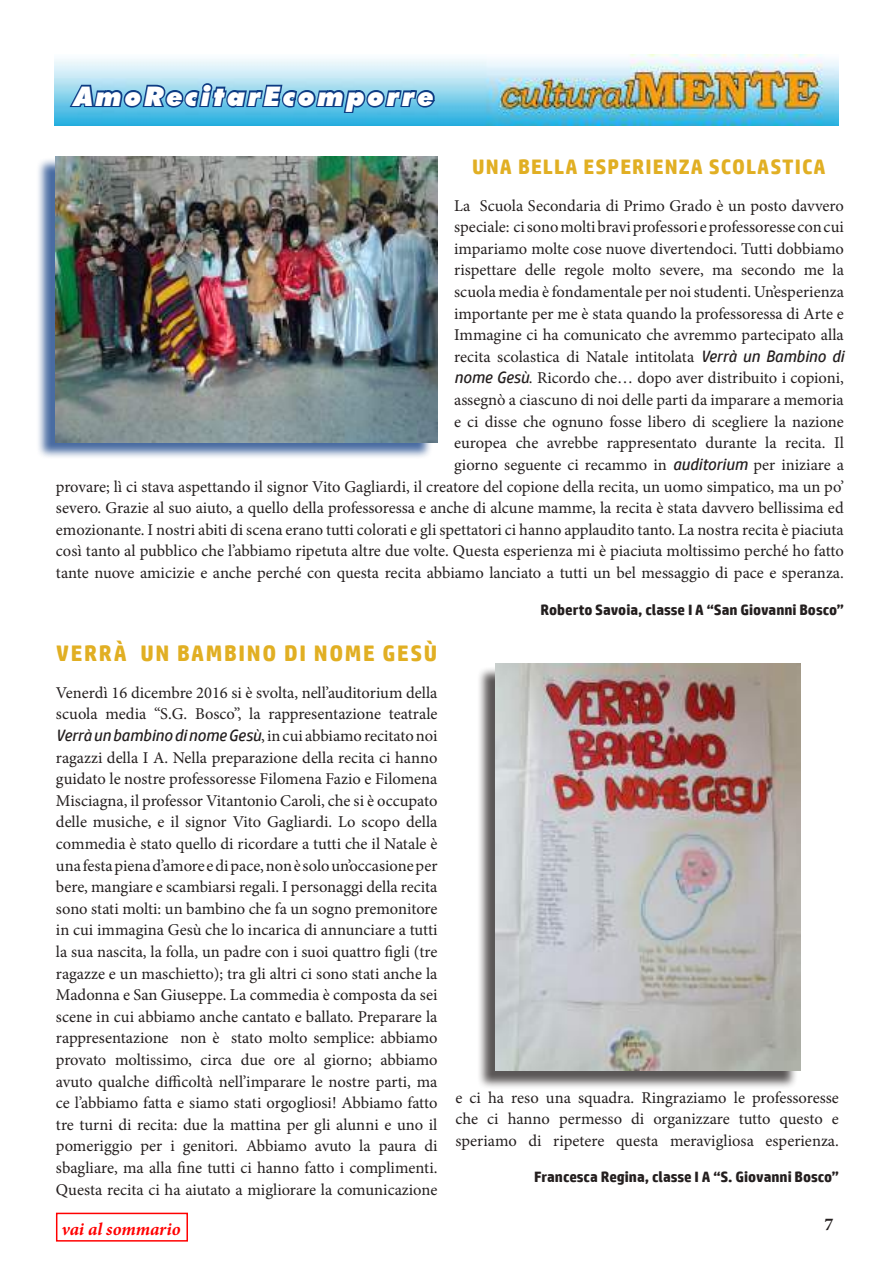
<style>
.page{position:relative;width:893px;height:1263px;background:#fff}
.page>*{position:absolute;margin:0;border:0;box-sizing:border-box;transform-origin:0 0}
.t1{font:italic 900 27px "Futura BT";letter-spacing:.1em;color:#fff}
.t2{font:700 22.5px "HP Simplified";letter-spacing:.075em;color:#e1af23}
.t3{font:700 21px "HP Simplified";letter-spacing:.05em;color:#e1af23}
.t4{font:italic 700 18px "Minion Pro";letter-spacing:-.005em;color:#f00}
.t5{font:700 18px "Minion Pro";color:#241f1f}
.t6{font:16.5px/21.6px "Minion Pro";color:#241f1f;text-align:justify}
.t7{font:italic 16.5px "HP Simplified";color:#241f1f}
.t8{font:700 15px "HP Simplified";color:#241f1f}
.s1{font-family:"HP Simplified";font-style:italic}
.s2{font-family:"Minion Pro";font-style:normal}
</style>
<div class="page">
<div style="left:36px;top:157px;width:397px;height:303px;background:#0d3b83;opacity:.75"></div>
<img style="left:56px;top:157px;width:381px;height:286px">
<img style="left:54px;top:54px;width:785px;height:71px">
<svg style="left:67px;top:54px;width:370px;height:72px;background:#86c2df"></svg>
<div style="left:477px;top:666px;width:321px;height:423px;background:#241f1f;opacity:.75"></div>
<img style="left:495px;top:663px;width:305px;height:407px">
<div style="left:56px;top:1213px;width:132px;height:28px;border:2px solid #f00"></div>
<h1 class="t1" style="left:74px;top:80px;width:362px">AmoRecitarEcomporre</h1>
<p class="t3" style="left:472px;top:153px;width:355px">UNA BELLA ESPERIENZA SCOLASTICA</p>
<p class="t6" style="left:56px;top:195px;width:789px;text-align:right">La Scuola Secondaria di Primo Grado è un posto davvero<br>speciale: ci sono molti bravi professori e professoresse con cui<br>impariamo molte cose nuove divertendoci. Tutti dobbiamo<br>rispettare delle regole molto severe, ma secondo me la<br>scuola media è fondamentale per noi studenti. Un’esperienza<br>importante per me è stata quando la professoressa di Arte e<br>Immagine ci ha comunicato che avremmo partecipato alla<br>recita scolastica di Natale intitolata <span class="s1">Verrà un Bambino di<br>nome Gesù</span>. Ricordo che… dopo aver distribuito i copioni,<br>assegnò a ciascuno di noi delle parti da imparare a memoria<br>e ci disse che ognuno fosse libero di scegliere la nazione<br>europea che avrebbe rappresentato durante la recita. Il<br>giorno seguente ci recammo in <span class="s1">auditorium</span> per iniziare a<br>provare; lì ci stava aspettando il signor Vito Gagliardi, il creatore del copione della recita, un uomo simpatico, ma un po’ severo. Grazie al suo aiuto, a quello della professoressa e anche di alcune mamme, la recita è stata davvero bellissima ed emozionante. I nostri abiti di scena erano tutti colorati e gli spettatori ci hanno applaudito tanto. La nostra recita è piaciuta così tanto al pubblico che l’abbiamo ripetuta altre due volte. Questa esperienza mi è piaciuta moltissimo perché ho fatto tante nuove amicizie e anche perché con questa recita abbiamo lanciato a tutti un bel messaggio di pace e speranza.</p>
<p class="t8" style="left:541px;top:599px;width:305px">Roberto Savoia, classe I A “San Giovanni Bosco”</p>
<h2 class="t2" style="left:56px;top:639px;width:382px">VERRÀ UN BAMBINO DI NOME GESÙ</h2>
<p class="t6" style="left:56px;top:682px;width:383px">Venerdì 16 dicembre 2016 si è svolta, nell’auditorium della scuola media “S.G. Bosco”, la rappresentazione teatrale</p>
<p class="t7" style="left:56px;top:724px;width:383px">Verrà un bambino di nome Gesù<span class="s2">, in cui abbiamo recitato noi</span></p>
<p class="t6" style="left:56px;top:746px;width:383px">ragazzi della I A. Nella preparazione della recita ci hanno guidato le nostre professoresse Filomena Fazio e Filomena Misciagna, il professor Vitantonio Caroli, che si è occupato delle musiche, e il signor Vito Gagliardi. Lo scopo della commedia è stato quello di ricordare a tutti che il Natale è una festa piena d’amore e di pace, non è solo un’occasione per bere, mangiare e scambiarsi regali. I personaggi della recita sono stati molti: un bambino che fa un sogno premonitore in cui immagina Gesù che lo incarica di annunciare a tutti la sua nascita, la folla, un padre con i suoi quattro figli (tre ragazze e un maschietto); tra gli altri ci sono stati anche la Madonna e San Giuseppe. La commedia è composta da sei scene in cui abbiamo anche cantato e ballato. Preparare la rappresentazione non è stato molto semplice: abbiamo provato moltissimo, circa due ore al giorno; abbiamo avuto qualche difficoltà nell’imparare le nostre parti, ma ce l’abbiamo fatta e siamo stati orgogliosi! Abbiamo fatto tre turni di recita: due la mattina per gli alunni e uno il pomeriggio per i genitori. Abbiamo avuto la paura di sbagliare, ma alla fine tutti ci hanno fatto i complimenti.<br>Questa recita ci ha aiutato a migliorare la comunicazione</p>
<p class="t6" style="left:455px;top:1087px;width:385px">e ci ha reso una squadra. Ringraziamo le professoresse che ci hanno permesso di organizzare tutto questo e speriamo di ripetere questa meravigliosa esperienza.</p>
<p class="t8" style="left:534px;top:1167px;width:306px">Francesca Regina, classe I A “S. Giovanni Bosco”</p>
<p class="t4" style="left:61px;top:1216px;width:121px">vai al sommario</p>
<p class="t5" style="left:825px;top:1212px;width:10px">7</p>
</div>
